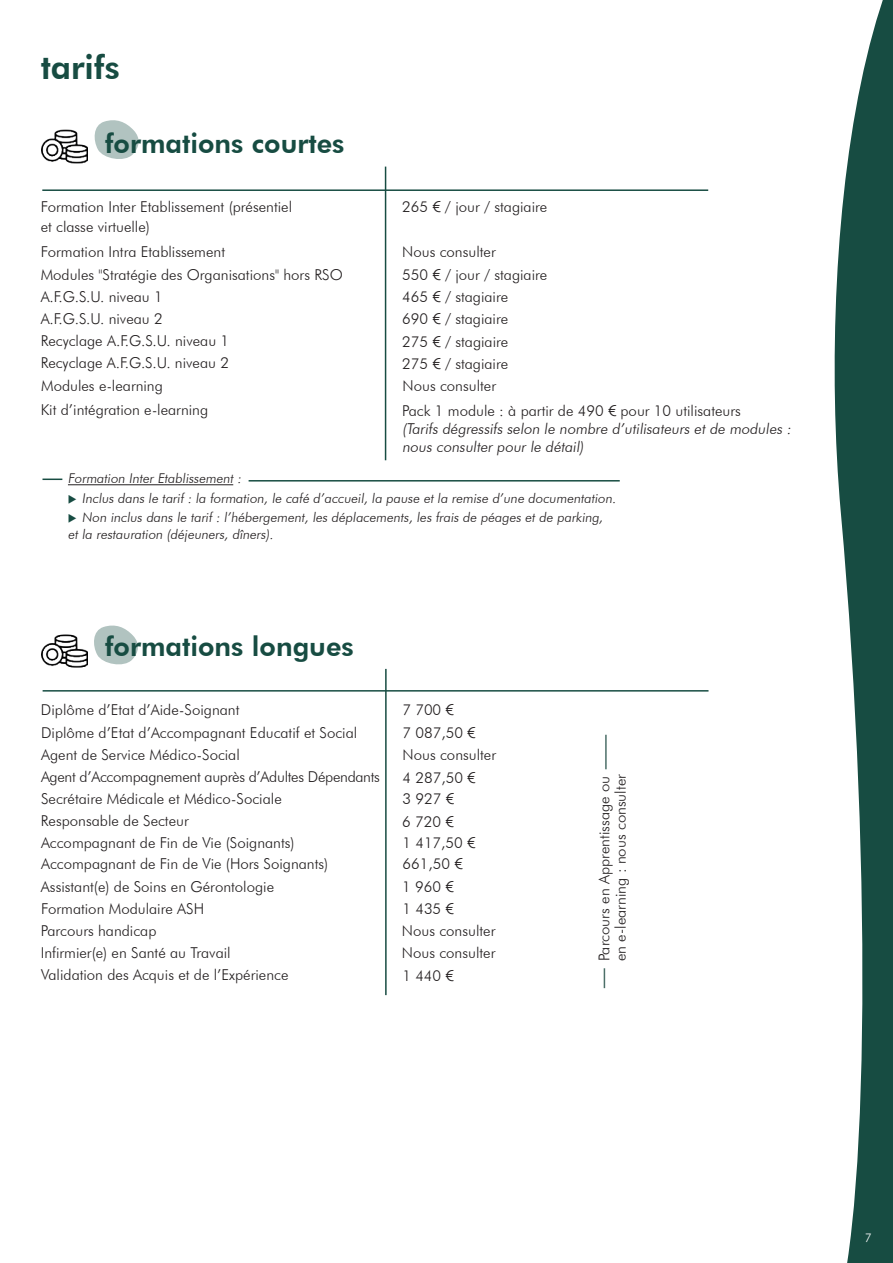
<style>
.page{position:relative;width:893px;height:1263px;background:#fff}
.page>*{position:absolute;margin:0;border:0;box-sizing:border-box;transform-origin:0 0}
.t1{font:800 33px "Futura BT";color:#174c42}
.t2{font:800 27px "Futura BT";color:#174c42}
.t3{font:300 15px/22.4px "Futura BT";color:#231f20}
.t4{font:300 15px/22px "Futura BT";letter-spacing:-.02em;color:#231f20}
.t5{font:300 13.5px/16.5px "Futura BT";color:#231f20}
.t6{font:300 12px "Futura BT";color:#fff}
.s1{font-family:"Century Gothic";font-weight:400}
.s2{color:#174c42}
</style>
<div class="page">
<svg style="left:834px;top:0;width:59px;height:1263px;fill:#174c42"></svg>
<img style="left:41px;top:129px;width:47px;height:35px">
<hr style="left:42px;top:189px;width:666px;height:2px;background:#174c42">
<hr style="left:385px;top:167px;width:1px;height:293px;background:#174c42">
<hr style="left:68px;top:484px;width:165px;height:1px;background:#231f20">
<hr style="left:42px;top:478px;width:20px;height:2px;background:#174c42">
<hr style="left:249px;top:480px;width:371px;height:1px;background:#174c42">
<hr style="left:43px;top:690px;width:665px;height:2px;background:#174c42">
<hr style="left:385px;top:669px;width:2px;height:326px;background:#174c42">
<img style="left:41px;top:634px;width:47px;height:34px">
<svg style="left:604px;top:968px;width:1px;height:20px"></svg>
<hr style="left:605px;top:735px;width:2px;height:34px;background:#4c6f68">
<svg style="left:94px;top:120px;width:45px;height:39px"></svg>
<svg style="left:94px;top:625px;width:44px;height:40px"></svg>
<h1 class="t1" style="left:41px;top:54px;width:81px">tarifs</h1>
<h2 class="t2" style="left:105px;top:132px;width:241px">formations courtes</h2>
<p class="t3" style="left:41px;top:198px;width:253px;line-height:19.5px">Formation Inter Etablissement (présentiel et classe virtuelle)</p>
<p class="t3" style="left:41px;top:241px;width:304px">Formation Intra Etablissement<br>Modules "Stratégie des Organisations" hors RSO<br>A.F.G.S.U. niveau 1<br>A.F.G.S.U. niveau 2<br>Recyclage A.F.G.S.U. niveau 1<br>Recyclage A.F.G.S.U. niveau 2</p>
<p class="t3" style="left:402px;top:197px;width:147px">265 <span class="s1">€</span> / jour / stagiaire</p>
<p class="t3" style="left:402px;top:241px;width:147px">Nous consulter<br>550 <span class="s1">€</span> / jour / stagiaire<br>465 <span class="s1">€</span> / stagiaire<br>690 <span class="s1">€</span> / stagiaire<br>275 <span class="s1">€</span> / stagiaire<br>275 <span class="s1">€</span> / stagiaire</p>
<p class="t3" style="left:41px;top:376px;width:123px">Modules e-learning</p>
<p class="t3" style="left:403px;top:376px;width:95px">Nous consulter</p>
<p class="t3" style="left:41px;top:400px;width:169px">Kit d’intégration e-learning</p>
<p class="t3" style="left:402px;top:403px;width:393px;line-height:18px">Pack 1 module : à partir de 490 <span class="s1">€</span> pour 10 utilisateurs<br>(Tarifs dégressifs selon le nombre d’utilisateurs et de modules : nous consulter pour le détail)</p>
<p class="t5" style="left:68px;top:471px;width:177px">Formation Inter Etablissement :</p>
<p class="t5" style="left:68px;top:491px;width:551px"><span class="s2">◆</span> Inclus dans le tarif : la formation, le café d’accueil, la pause et la remise d’une documentation.</p>
<p class="t5" style="left:68px;top:510px;width:538px"><span class="s2">◆</span> Non inclus dans le tarif : l’hébergement, les déplacements, les frais de péages et de parking, et la restauration (déjeuners, dîners).</p>
<h2 class="t2" style="left:105px;top:635px;width:251px">formations longues</h2>
<p class="t3" style="left:41px;top:699px;width:318px;line-height:23.1px">Diplôme d’Etat d’Aide-Soignant<br>Diplôme d’Etat d’Accompagnant Educatif et Social</p>
<p class="t4" style="left:41px;top:767px;width:340px">Agent d’Accompagnement auprès d’Adultes Dépendants<br>Secrétaire Médicale et Médico-Sociale</p>
<p class="t3" style="left:402px;top:699px;width:75px;line-height:23.1px">7 700 <span class="s1">€<br></span>7 087,50 <span class="s1">€</span></p>
<p class="t3" style="left:402px;top:769px;width:75px;line-height:21px">4 287,50 <span class="s1">€<br></span>3 927 <span class="s1">€</span></p>
<p class="t3" style="left:41px;top:745px;width:200px">Agent de Service Médico-Social</p>
<p class="t3" style="left:403px;top:745px;width:95px">Nous consulter</p>
<p class="t3" style="left:41px;top:811px;width:149px">Responsable de Secteur</p>
<p class="t3" style="left:402px;top:812px;width:53px">6 720 <span class="s1">€</span></p>
<p class="t3" style="left:41px;top:833px;width:289px;line-height:21.6px">Accompagnant de Fin de Vie (Soignants)<br>Accompagnant de Fin de Vie (Hors Soignants)</p>
<p class="t3" style="left:402px;top:833px;width:75px;line-height:21.6px">1 417,50 <span class="s1">€<br></span>661,50 <span class="s1">€</span></p>
<p class="t3" style="left:41px;top:876px;width:235px">Assistant(e) de Soins en Gérontologie</p>
<p class="t3" style="left:402px;top:876px;width:53px">1 960 <span class="s1">€</span></p>
<p class="t3" style="left:41px;top:898px;width:165px">Formation Modulaire ASH</p>
<p class="t3" style="left:402px;top:899px;width:53px">1 435 <span class="s1">€</span></p>
<p class="t3" style="left:41px;top:921px;width:117px">Parcours handicap</p>
<p class="t3" style="left:402px;top:921px;width:95px">Nous consulter</p>
<p class="t3" style="left:41px;top:943px;width:191px">Infirmier(e) en Santé au Travail</p>
<p class="t3" style="left:402px;top:943px;width:95px">Nous consulter</p>
<p class="t3" style="left:41px;top:965px;width:249px">Validation des Acquis et de l’Expérience</p>
<p class="t3" style="left:402px;top:966px;width:53px">1 440 <span class="s1">€</span></p>
<p class="t3" style="left:597px;top:961px;width:189px;line-height:16.5px;rotate:-90deg">Parcours en Apprentissage ou en e-learning : nous consulter</p>
<p class="t6" style="left:865px;top:1232px;width:8px">7</p>
</div>
